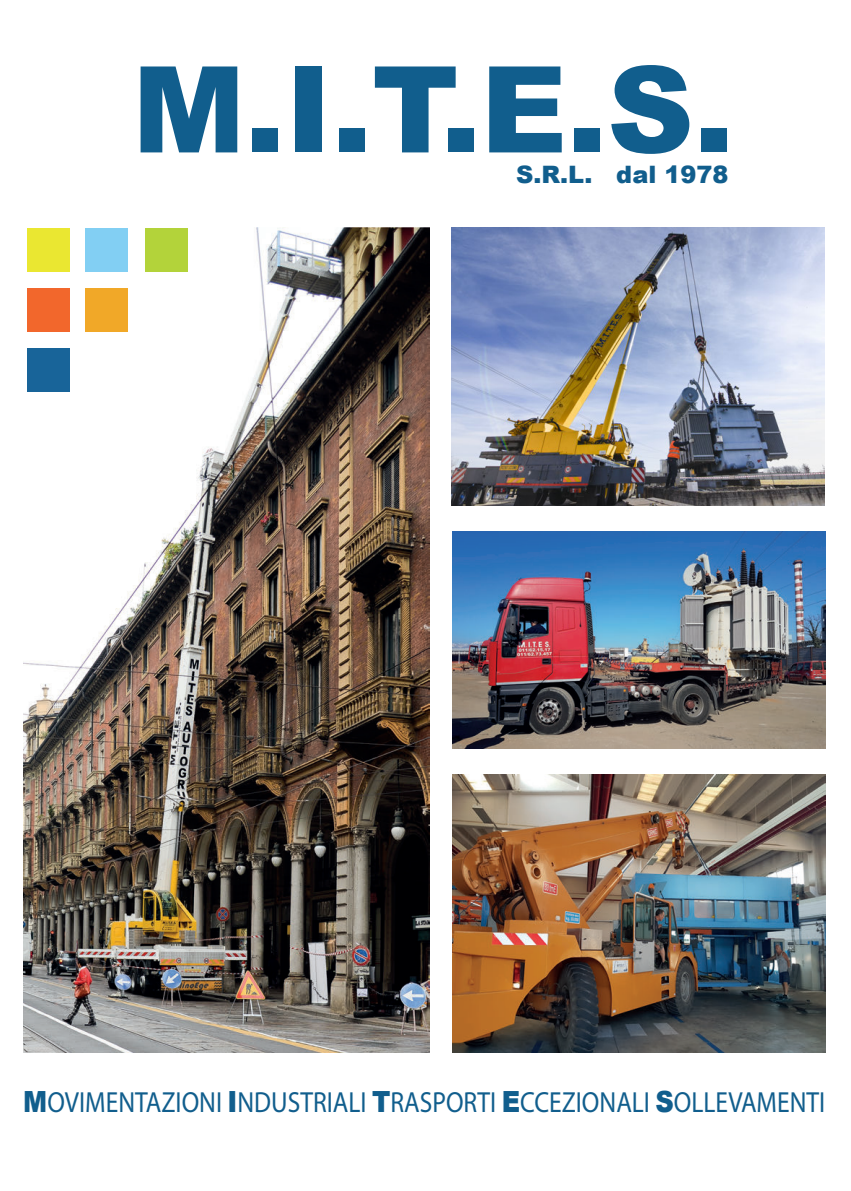
<style>
.page{position:relative;width:851px;height:1191px;background:#fff}
.page>*{position:absolute;margin:0;border:0;box-sizing:border-box;transform-origin:0 0}
.t1{font:900 120px "Arial";color:#115e8d}
.t2{font:29.2px "Myriad Pro";color:#115e8d;scale:.87 1}
.t3{font:900 24px "Arial";color:#115e8d}
.s1{font-family:"Arial";font-weight:900}
</style>
<div class="page">
<img style="left:453px;top:531px;width:372px;height:217px">
<img style="left:23px;top:228px;width:407px;height:824px">
<div style="left:27px;top:228px;width:42px;height:43px;background:#eae731"></div>
<div style="left:27px;top:288px;width:42px;height:43px;background:#f2672c"></div>
<div style="left:86px;top:228px;width:42px;height:43px;background:#82cff3"></div>
<div style="left:27px;top:349px;width:42px;height:43px;background:#186499"></div>
<div style="left:86px;top:288px;width:42px;height:43px;background:#f1a828"></div>
<div style="left:145px;top:228px;width:43px;height:43px;background:#b3d33a"></div>
<img style="left:452px;top:228px;width:372px;height:277px">
<img style="left:453px;top:775px;width:372px;height:277px">
<h1 class="t1" style="left:132px;top:22px;width:603px">M.I.T.E.S.</h1>
<p class="t3" style="left:516px;top:157px;width:213px">S.R.L. dal 1978</p>
<p class="t2" style="left:23px;top:1084px;width:923px"><span class="s1">M</span>OVIMENTAZIONI <span class="s1">I</span>NDUSTRIALI <span class="s1">T</span>RASPORTI <span class="s1">E</span>CCEZIONALI <span class="s1">S</span>OLLEVAMENTI</p>
</div>
